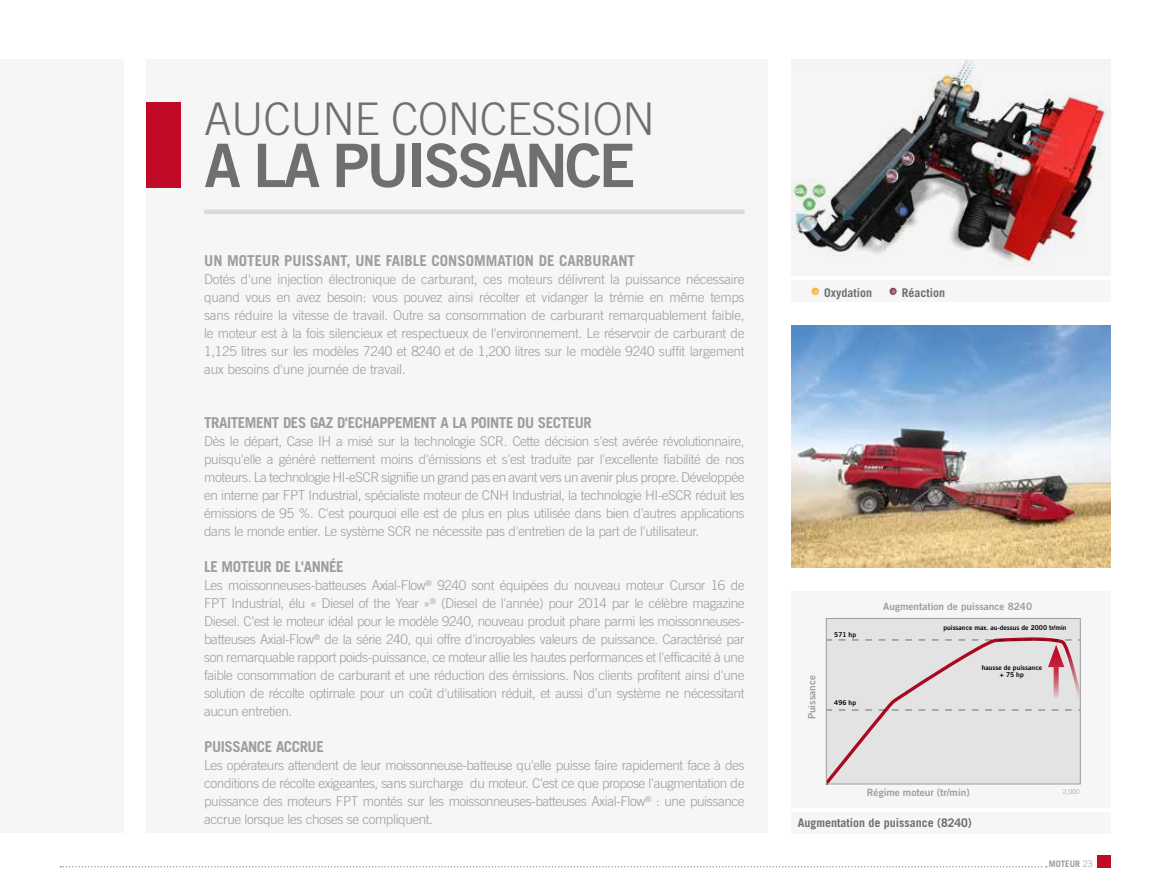
<style>
.page{position:relative;width:1170px;height:893px;background:#fff}
.page>*{position:absolute;margin:0;border:0;box-sizing:border-box;transform-origin:0 0}
.t1{font:60px "Trade Gothic LT Std Bd 2";letter-spacing:-.05em;color:#706f6f}
.t2{font:300 45px "Trade Gothic LT Std";letter-spacing:-.01em;color:#706f6f}
.t3{font:700 15px "Trade Gothic LT Std";letter-spacing:-.03em;color:#9d9d9c}
.t4{font:700 15px "Trade Gothic LT Std";color:#9d9d9c}
.t5{font:300 13.5px/18px "Trade Gothic LT Std";letter-spacing:-.03em;color:#9d9d9c;text-align:justify}
.t6{font:700 12px "Trade Gothic LT Std";color:#706f6f}
.t7{font:10.05px "Trade Gothic LT Std Bd 2";color:#9d9d9c}
.t8{font:700 9px "Trade Gothic LT Std";color:#9d9d9c}
.t9{font:6.75px/6.8px "Trade Gothic LT Std Bd 2";color:#000;text-align:center}
.t10{font:300 6.75px "Trade Gothic LT Std";color:#9d9d9c}
.s1{font-weight:300}
</style>
<div class="page">
<div style="left:147px;top:60px;width:620px;height:773px;background:#f6f6f6"></div>
<div style="left:0;top:60px;width:123px;height:773px;background:#f6f6f6"></div>
<div style="left:1096px;top:855px;width:14px;height:12px;background:#c10a25"></div>
<svg style="left:60px;top:866px;width:986px;height:1px"></svg>
<hr style="left:204px;top:210px;width:540px;height:4px;background:#dadada">
<div style="left:147px;top:102px;width:34px;height:85px;background:#c10a25"></div>
<div style="left:791px;top:591px;width:319px;height:217px;background:#f6f6f6"></div>
<img style="left:791px;top:325px;width:319px;height:243px">
<div style="left:791px;top:812px;width:319px;height:21px;background:#f6f6f6"></div>
<img style="left:791px;top:60px;width:319px;height:208px">
<div style="left:791px;top:281px;width:319px;height:21px;background:#f6f6f6"></div>
<svg style="left:809px;top:286px;width:11px;height:11px"></svg>
<svg style="left:887px;top:286px;width:11px;height:11px"></svg>
<div style="left:826px;top:618px;width:254px;height:166px;background:#e3e3e3"></div>
<svg style="left:826px;top:636px;width:254px;height:148px"></svg>
<h2 class="t2" style="left:204px;top:92px;width:452px">AUCUNE CONCESSION</h2>
<h1 class="t1" style="left:204px;top:128px;width:432px">A LA PUISSANCE</h1>
<p class="t4" style="left:204px;top:251px;width:432px">UN MOTEUR PUISSANT, UNE FAIBLE CONSOMMATION DE CARBURANT</p>
<p class="t5" style="left:204px;top:270px;width:542px">Dotés d'une injection électronique de carburant, ces moteurs délivrent la puissance nécessaire quand vous en avez besoin: vous pouvez ainsi récolter et vidanger la trémie en même temps sans réduire la vitesse de travail. Outre sa consommation de carburant remarquablement faible, le moteur est à la fois silencieux et respectueux de l'environnement. Le réservoir de carburant de 1,125 litres sur les modèles 7240 et 8240 et de 1,200 litres sur le modèle 9240 suffit largement aux besoins d'une journée de travail.</p>
<p class="t3" style="left:204px;top:413px;width:389px">TRAITEMENT DES GAZ D'ECHAPPEMENT A LA POINTE DU SECTEUR</p>
<p class="t5" style="left:204px;top:432px;width:542px">Dès le départ, Case IH a misé sur la technologie SCR. Cette décision s'est avérée révolutionnaire, puisqu'elle a généré nettement moins d'émissions et s'est traduite par l'excellente fiabilité de nos moteurs. La technologie HI-eSCR signifie un grand pas en avant vers un avenir plus propre. Développée en interne par FPT Industrial, spécialiste moteur de CNH Industrial, la technologie HI-eSCR réduit les émissions de 95 %. C'est pourquoi elle est de plus en plus utilisée dans bien d'autres applications dans le monde entier. Le système SCR ne nécessite pas d'entretien de la part de l'utilisateur.</p>
<p class="t3" style="left:204px;top:557px;width:141px">LE MOTEUR DE L'ANNÉE</p>
<p class="t5" style="left:204px;top:576px;width:542px">Les moissonneuses-batteuses Axial-Flow<sup>®</sup> 9240 sont équipées du nouveau moteur Cursor 16 de FPT Industrial, élu « Diesel of the Year »<sup>®</sup> (Diesel de l'année) pour 2014 par le célèbre magazine Diesel. C'est le moteur idéal pour le modèle 9240, nouveau produit phare parmi les moissonneuses&shy;batteuses Axial-Flow<sup>®</sup> de la série 240, qui offre d'incroyables valeurs de puissance. Caractérisé par son remarquable rapport poids-puissance, ce moteur allie les hautes performances et l'efficacité à une faible consommation de carburant et une réduction des émissions. Nos clients profitent ainsi d'une solution de récolte optimale pour un coût d'utilisation réduit, et aussi d’un système ne nécessitant aucun entretien.</p>
<p class="t3" style="left:204px;top:737px;width:121px">PUISSANCE ACCRUE</p>
<p class="t5" style="left:204px;top:756px;width:542px">Les opérateurs attendent de leur moissonneuse-batteuse qu'elle puisse faire rapidement face à des conditions de récolte exigeantes, sans surcharge du moteur. C'est ce que propose l'augmentation de puissance des moteurs FPT montés sur les moissonneuses-batteuses Axial-Flow<sup>®</sup> : une puissance accrue lorsque les choses se compliquent.</p>
<p class="t6" style="left:824px;top:285px;width:49px">Oxydation</p>
<p class="t6" style="left:901px;top:285px;width:45px">Réaction</p>
<p class="t7" style="left:805px;top:719px;width:46px;rotate:-90deg">Puissance</p>
<p class="t9" style="left:834px;top:631px;width:23px">571 hp</p>
<p class="t9" style="left:834px;top:700px;width:23px">496 hp</p>
<p class="t7" style="left:883px;top:600px;width:150px">Augmentation de puissance 8240</p>
<p class="t9" style="left:943px;top:624px;width:125px">puissance max. au-dessus de 2000 tr/min</p>
<p class="t9" style="left:981px;top:665px;width:62px">hausse de puissance + 75 hp</p>
<p class="t7" style="left:866px;top:786px;width:104px">Régime moteur (tr/min)</p>
<p class="t10" style="left:1062px;top:787px;width:18px">2,000</p>
<p class="t6" style="left:797px;top:815px;width:176px">Augmentation de puissance (8240)</p>
<p class="t8" style="left:1048px;top:859px;width:46px">MOTEUR <span class="s1">23</span></p>
</div>
